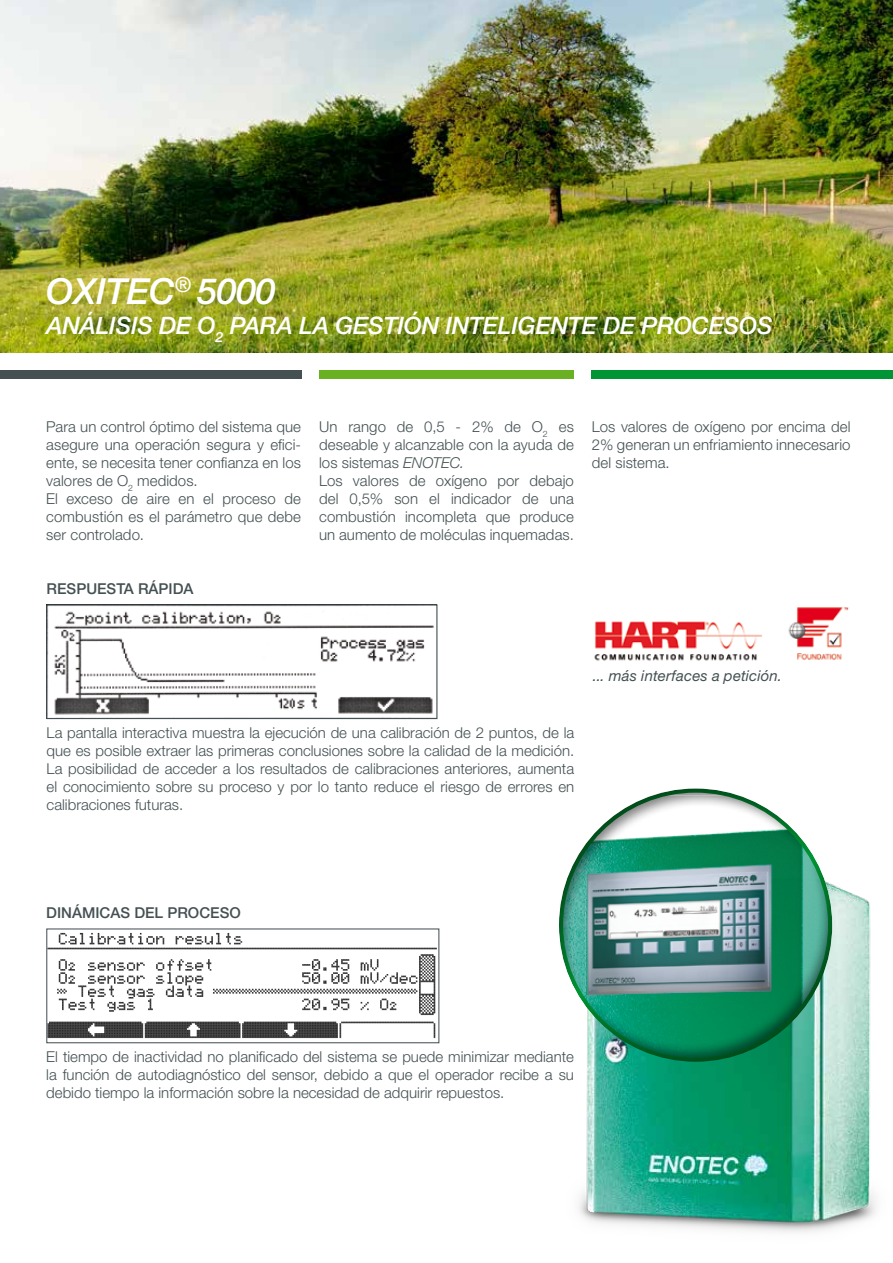
<style>
.page{position:relative;width:893px;height:1263px;background:#fff}
.page>*{position:absolute;margin:0;border:0;box-sizing:border-box;transform-origin:0 0}
.t1{font:italic 500 36px "Helvetica Neue";letter-spacing:-.01em;color:#fff}
.t2{font:italic 500 24px "Helvetica Neue";letter-spacing:-.01em;color:#fff}
.t3{font:300 15px/18px "Helvetica Neue";letter-spacing:.005em;color:#445052;text-align:justify}
.t4{font:500 15px "Helvetica Neue";color:#445052}
.t5{font:italic 15px "Helvetica Neue";letter-spacing:.01em;color:#445052}
.s1{font-style:italic}
</style>
<div class="page">
<img style="left:0;top:0;width:893px;height:352px">
<div style="left:592px;top:371px;width:301px;height:8px;background:#009534"></div>
<div style="left:319px;top:371px;width:255px;height:8px;background:#6ab023"></div>
<div style="left:0;top:371px;width:301px;height:8px;background:#445052"></div>
<img style="left:579px;top:884px;width:297px;height:348px">
<div style="left:556px;top:788px;width:276px;height:275px;background:#000;opacity:.5"></div>
<img style="left:48px;top:606px;width:386px;height:109px">
<div style="left:46px;top:604px;width:391px;height:115px;border:1px solid #445052"></div>
<img style="left:48px;top:932px;width:389px;height:107px">
<div style="left:46px;top:928px;width:393px;height:115px;border:1px solid #445052"></div>
<img style="left:594px;top:621px;width:168px;height:40px">
<img style="left:788px;top:607px;width:61px;height:53px">
<h1 class="t1" style="left:46px;top:270px;width:231px">OXITEC<sup>®</sup> 5000</h1>
<h2 class="t2" style="left:46px;top:311px;width:728px">ANÁLISIS DE O<sub>2</sub> PARA LA GESTIÓN INTELIGENTE DE PROCESOS</h2>
<p class="t3" style="left:46px;top:418px;width:256px;text-align:left">Para un control óptimo del sistema que asegure una operación segura y efici&shy;ente, se necesita tener confianza en los valores de O<sub>2</sub> medidos.<br>El exceso de aire en el proceso de combustión es el parámetro que debe ser controlado.</p>
<p class="t3" style="left:319px;top:418px;width:256px;text-align:left">Un rango de 0,5 - 2% de O<sub>2</sub> es deseable y alcanzable con la ayuda de los sistemas <span class="s1">ENOTEC.<br></span>Los valores de oxígeno por debajo del 0,5% son el indicador de una combustión incompleta que produce un aumento de moléculas inquemadas.</p>
<p class="t3" style="left:592px;top:418px;width:260px">Los valores de oxígeno por encima del 2% generan un enfriamiento innecesario del sistema.</p>
<p class="t4" style="left:47px;top:580px;width:148px">RESPUESTA RÁPIDA</p>
<p class="t3" style="left:47px;top:724px;width:529px">La pantalla interactiva muestra la ejecución de una calibración de 2 puntos, de la que es posible extraer las primeras conclusiones sobre la calidad de la medición.<br>La posibilidad de acceder a los resultados de calibraciones anteriores, aumenta el conocimiento sobre su proceso y por lo tanto reduce el riesgo de errores en calibraciones futuras.</p>
<p class="t5" style="left:593px;top:667px;width:191px">... más interfaces a petición.</p>
<p class="t4" style="left:46px;top:904px;width:196px">DINÁMICAS DEL PROCESO</p>
<p class="t3" style="left:46px;top:1048px;width:529px">El tiempo de inactividad no planificado del sistema se puede minimizar mediante la función de autodiagnóstico del sensor, debido a que el operador recibe a su debido tiempo la información sobre la necesidad de adquirir repuestos.</p>
</div>
